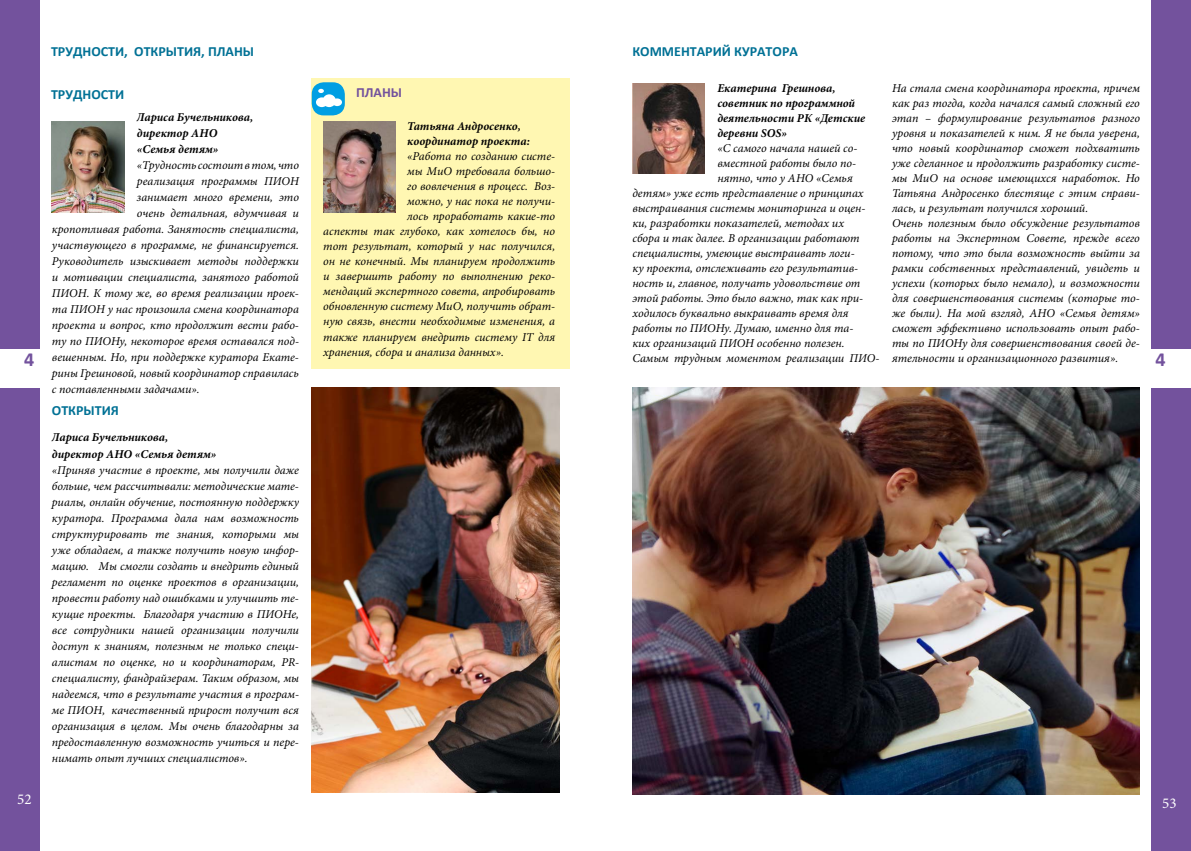
<style>
.page{position:relative;width:1191px;height:851px;background:#fff}
.page>*{position:absolute;margin:0;border:0;box-sizing:border-box;transform-origin:0 0}
.t1{font:700 20px "Calibri";color:#73529d}
.t2{font:15px "Minion Pro";color:#fff}
.t3{font:700 14px "Calibri";color:#007195}
.t4{font:700 14px "Calibri";color:#73529d}
.t5{font:italic 12px/16px "Minion Pro";color:#000;text-align:justify}
.t6{font:italic 700 12px/15px "Minion Pro";color:#000}
</style>
<div class="page">
<div style="left:0;top:0;width:40px;height:850px;background:#73529d"></div>
<div style="left:1151px;top:0;width:40px;height:850px;background:#73529d"></div>
<div style="left:0;top:349px;width:40px;height:39px;background:#fff"></div>
<div style="left:1151px;top:349px;width:40px;height:39px;background:#fff"></div>
<div style="left:312px;top:78px;width:258px;height:290px;background:#fff7b2"></div>
<div style="left:312px;top:82px;width:33px;height:33px;background:#009fe3;border-radius:12px"></div>
<svg style="left:316px;top:89px;width:26px;height:18px"></svg>
<img style="left:51px;top:122px;width:73px;height:90px">
<img style="left:632px;top:83px;width:72px;height:91px">
<img style="left:323px;top:122px;width:72px;height:90px">
<img style="left:312px;top:388px;width:247px;height:404px">
<img style="left:632px;top:388px;width:508px;height:405px">
<p class="t3" style="left:51px;top:41px;width:205px">ТРУДНОСТИ, ОТКРЫТИЯ, ПЛАНЫ</p>
<p class="t3" style="left:632px;top:41px;width:167px">КОММЕНТАРИЙ КУРАТОРА</p>
<p class="t5" style="left:892px;top:81px;width:249px;line-height:15px;text-align:left">На стала смена координатора проекта, причем как раз тогда, когда начался самый сложный его этап – формулирование результатов разного уровня и показателей к ним. Я не была уверена, что новый координатор сможет подхватить уже сделанное и продолжить разработку систе&shy;мы МиО на основе имеющихся наработок. Но Татьяна Андросенко блестяще с этим справи&shy;лась, и результат получился хороший.<br>Очень полезным было обсуждение результатов работы на Экспертном Совете, прежде всего потому, что это была возможность выйти за рамки собственных представлений, увидеть и успехи (которых было немало), и возможности для совершенствования системы (которые то&shy;же были). На мой взгляд, АНО «Семья детям» сможет эффективно использовать опыт рабо&shy;ты по ПИОНу для совершенствования своей де&shy;ятельности и организационного развития».</p>
<p class="t4" style="left:356px;top:82px;width:48px">ПЛАНЫ</p>
<p class="t6" style="left:717px;top:81px;width:149px">Екатерина Грешнова, советник по программной деятельности РК «Детские деревни SOS»</p>
<p class="t5" style="left:717px;top:140px;width:142px">«С самого начала нашей со-</p>
<p class="t5" style="left:717px;top:155px;width:140px">вместной работы было по-</p>
<p class="t5" style="left:717px;top:170px;width:137px">нятно, что у АНО «Семья</p>
<p class="t5" style="left:632px;top:185px;width:233px">детям» уже есть представление о принципах</p>
<p class="t5" style="left:632px;top:200px;width:235px">выстраивания системы мониторинга и оцен-</p>
<p class="t5" style="left:632px;top:215px;width:213px">ки, разработки показателей, методах их</p>
<p class="t5" style="left:632px;top:230px;width:229px">сбора и так далее. В организации работают</p>
<p class="t5" style="left:632px;top:245px;width:224px">специалисты, умеющие выстраивать логи-</p>
<p class="t5" style="left:632px;top:260px;width:227px">ку проекта, отслеживать его результатив-</p>
<p class="t5" style="left:632px;top:275px;width:229px">ность и, главное, получать удовольствие от</p>
<p class="t5" style="left:632px;top:290px;width:232px">этой работы. Это было важно, так как при-</p>
<p class="t5" style="left:632px;top:305px;width:218px">ходилось буквально выкраивать время для</p>
<p class="t5" style="left:632px;top:320px;width:222px">работы по ПИОНу. Думаю, именно для та-</p>
<p class="t5" style="left:632px;top:335px;width:214px">ких организаций ПИОН особенно полезен.</p>
<p class="t5" style="left:632px;top:350px;width:249px">Самым трудным моментом реализации ПИО-</p>
<p class="t3" style="left:51px;top:84px;width:75px">ТРУДНОСТИ</p>
<p class="t6" style="left:137px;top:109px;width:118px;line-height:16px">Лариса Бучельникова, директор АНО «Семья детям»</p>
<p class="t5" style="left:137px;top:157px;width:163px">«Трудность состоит в том, что</p>
<p class="t5" style="left:137px;top:173px;width:164px">реализация программы ПИОН</p>
<p class="t5" style="left:137px;top:189px;width:163px">занимает много времени, это</p>
<p class="t5" style="left:137px;top:205px;width:163px">очень детальная, вдумчивая и</p>
<p class="t5" style="left:52px;top:221px;width:249px">кропотливая работа. Занятость специалиста,</p>
<p class="t5" style="left:52px;top:237px;width:249px">участвующего в программе, не финансируется.</p>
<p class="t5" style="left:52px;top:253px;width:248px">Руководитель изыскивает методы поддержки</p>
<p class="t5" style="left:52px;top:269px;width:249px">и мотивации специалиста, занятого работой</p>
<p class="t5" style="left:52px;top:285px;width:248px">ПИОН. К тому же, во время реализации проек-</p>
<p class="t5" style="left:52px;top:301px;width:249px">та ПИОН у нас произошла смена координатора</p>
<p class="t5" style="left:52px;top:317px;width:248px">проекта и вопрос, кто продолжит вести рабо-</p>
<p class="t5" style="left:52px;top:333px;width:249px">ту по ПИОНу, некоторое время оставался под-</p>
<p class="t5" style="left:52px;top:349px;width:248px">вешенным. Но, при поддержке куратора Екате-</p>
<p class="t5" style="left:52px;top:365px;width:249px">рины Грешновой, новый координатор справилась</p>
<p class="t5" style="left:52px;top:381px;width:149px">с поставленными задачами».</p>
<p class="t3" style="left:52px;top:401px;width:68px">ОТКРЫТИЯ</p>
<p class="t6" style="left:52px;top:429px;width:166px;line-height:16px">Лариса Бучельникова, директор АНО «Семья детям»</p>
<p class="t5" style="left:52px;top:461px;width:249px">«Приняв участие в проекте, мы получили даже больше, чем рассчитывали: методические мате&shy;риалы, онлайн обучение, постоянную поддержку куратора. Программа дала нам возможность структурировать те знания, которыми мы уже обладаем, а также получить новую инфор&shy;мацию. Мы смогли создать и внедрить единый регламент по оценке проектов в организации, провести работу над ошибками и улучшить те&shy;кущие проекты. Благодаря участию в ПИОНе, все сотрудники нашей организации получили доступ к знаниям, полезным не только специ&shy;алистам по оценке, но и координаторам, PR&shy;специалисту, фандрайзерам. Таким образом, мы надеемся, что в результате участия в програм&shy;ме ПИОН, качественный прирост получит вся организация в целом. Мы очень благодарны за предоставленную возможность учиться и пере&shy;нимать опыт лучших специалистов».</p>
<p class="t6" style="left:407px;top:119px;width:124px">Татьяна Андросенко, координатор проекта:</p>
<p class="t5" style="left:407px;top:148px;width:149px">«Работа по созданию систе-</p>
<p class="t5" style="left:407px;top:163px;width:149px">мы МиО требовала большо-</p>
<p class="t5" style="left:407px;top:178px;width:149px">го вовлечения в процесс. Воз-</p>
<p class="t5" style="left:407px;top:193px;width:149px">можно, у нас пока не получи-</p>
<p class="t5" style="left:407px;top:208px;width:149px">лось проработать какие-то</p>
<p class="t5" style="left:323px;top:223px;width:233px">аспекты так глубоко, как хотелось бы, но</p>
<p class="t5" style="left:323px;top:238px;width:233px">тот результат, который у нас получился,</p>
<p class="t5" style="left:323px;top:253px;width:233px">он не конечный. Мы планируем продолжить</p>
<p class="t5" style="left:323px;top:268px;width:233px">и завершить работу по выполнению реко-</p>
<p class="t5" style="left:323px;top:283px;width:233px">мендаций экспертного совета, апробировать</p>
<p class="t5" style="left:323px;top:298px;width:233px">обновленную систему МиО, получить обрат-</p>
<p class="t5" style="left:323px;top:313px;width:233px">ную связь, внести необходимые изменения, а</p>
<p class="t5" style="left:323px;top:328px;width:233px">также планируем внедрить систему IT для</p>
<p class="t5" style="left:323px;top:343px;width:182px">хранения, сбора и анализа данных».</p>
<h1 class="t1" style="left:24px;top:345px;width:12px">4</h1>
<h1 class="t1" style="left:1155px;top:345px;width:12px">4</h1>
<p class="t2" style="left:17px;top:788px;width:16px">52</p>
<p class="t2" style="left:1162px;top:793px;width:16px">53</p>
</div>
